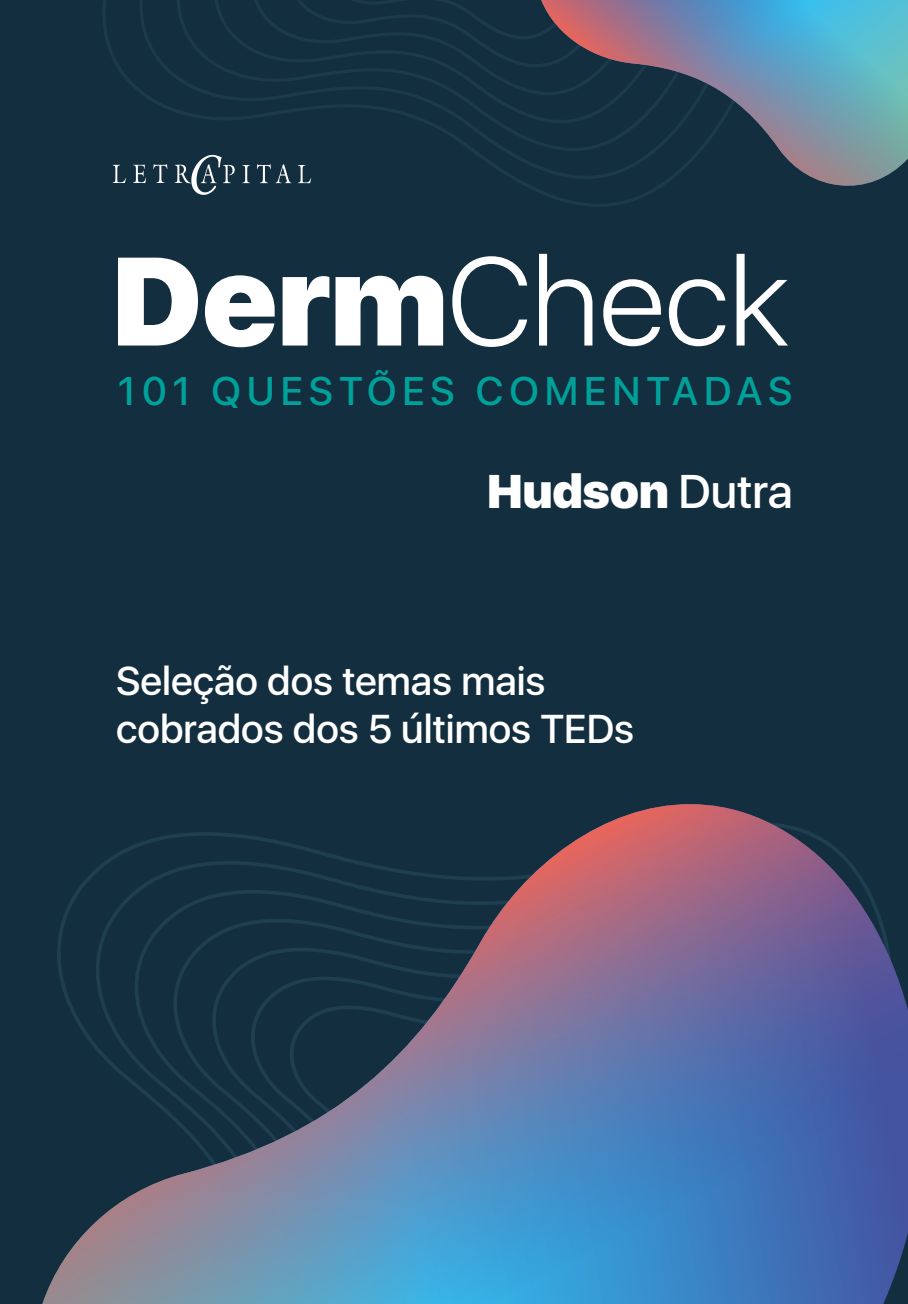
<style>
.page{position:relative;width:908px;height:1304px;background:#fff}
.page>*{position:absolute;margin:0;border:0;box-sizing:border-box;transform-origin:0 0}
.t1{font:300 124.8px "SFUI Display";color:#fff}
.t2{font:900 47px "SFUI Display";color:#fff}
.t3{font:500 40px/48px "SFUI Display";color:#fff}
.t4{font:500 39.8px "SFUI Display";letter-spacing:.15em;color:#00a19a}
.s1{font-weight:900}
.s2{font-weight:500}
</style>
<div class="page">
<div style="left:0;top:0;width:907px;height:1304px;background:#132e3f"></div>
<svg style="left:42px;top:804px;width:865px;height:500px"></svg>
<svg style="left:139px;top:0;width:402px;height:179px"></svg>
<svg style="left:176px;top:0;width:365px;height:151px"></svg>
<svg style="left:213px;top:0;width:328px;height:123px"></svg>
<svg style="left:250px;top:0;width:291px;height:95px"></svg>
<svg style="left:541px;top:0;width:366px;height:200px"></svg>
<svg style="left:242px;top:165px;width:8px;height:18px"></svg>
<svg style="left:257px;top:164px;width:34px;height:19px"></svg>
<svg style="left:298px;top:165px;width:13px;height:18px"></svg>
<svg style="left:113px;top:165px;width:13px;height:18px"></svg>
<svg style="left:133px;top:165px;width:13px;height:18px"></svg>
<svg style="left:153px;top:164px;width:14px;height:19px"></svg>
<svg style="left:175px;top:155px;width:59px;height:40px"></svg>
<h1 class="t1" style="left:112px;top:218px;width:678px"><span class="s1">Derm</span>Check</h1>
<p class="t4" style="left:118px;top:363px;width:675px">101 QUESTÕES COMENTADAS</p>
<p class="t2" style="left:487px;top:464px;width:307px">Hudson <span class="s2">Dutra</span></p>
<p class="t3" style="left:116px;top:659px;width:519px">Seleção dos temas mais cobrados dos 5 últimos TEDs</p>
</div>
